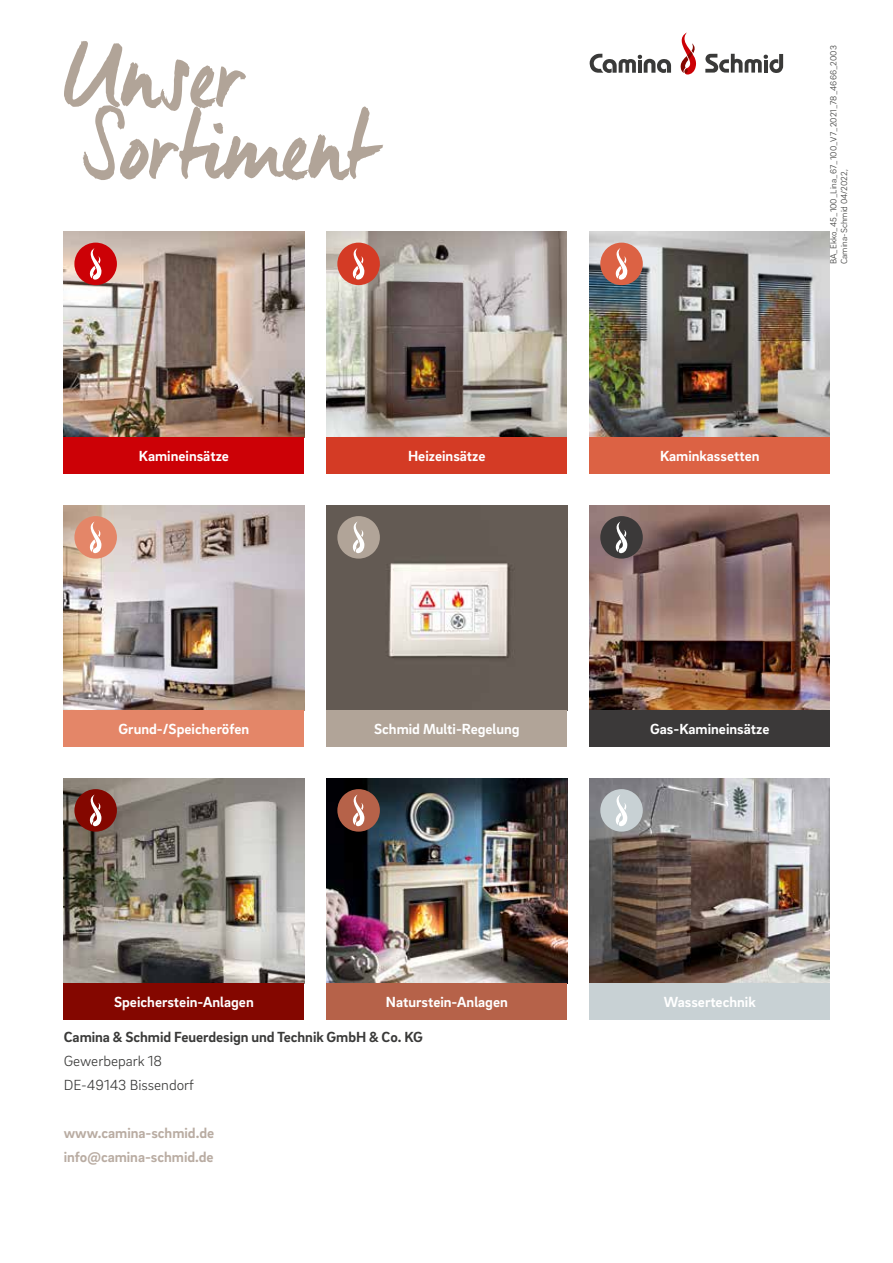
<style>
.page{position:relative;width:893px;height:1263px;background:#fff}
.page>*{position:absolute;margin:0;border:0;box-sizing:border-box;transform-origin:0 0}
.t1{font:96px/72px "Manus";color:#b1a498}
.t2{font:700 15px "Brix Sans";color:#fff}
.t3{font:700 15px "Brix Sans";color:#3a3a39}
.t4{font:700 15px/24px "Brix Sans";color:#b9aca2}
.t5{font:300 15px/24px "Brix Sans";color:#3a3a39}
.t6{font:300 9px/10.8px "Brix Sans";color:#3a3a39}
</style>
<div class="page">
<img style="left:64px;top:232px;width:240px;height:205px">
<div style="left:64px;top:437px;width:240px;height:36px;background:#cc0106"></div>
<svg style="left:74px;top:243px;width:43px;height:42px;background:#cd3d3e"></svg>
<img style="left:590px;top:232px;width:240px;height:205px">
<div style="left:590px;top:437px;width:240px;height:36px;background:#dc6244"></div>
<svg style="left:600px;top:243px;width:43px;height:42px;background:#cd7c6a"></svg>
<img style="left:327px;top:232px;width:240px;height:205px">
<div style="left:327px;top:437px;width:240px;height:36px;background:#d43b25"></div>
<svg style="left:337px;top:243px;width:43px;height:42px;background:#d26756"></svg>
<img style="left:64px;top:505px;width:240px;height:205px">
<div style="left:64px;top:710px;width:240px;height:36px;background:#e48668"></div>
<svg style="left:74px;top:516px;width:43px;height:43px;background:#e29e86"></svg>
<img style="left:327px;top:505px;width:240px;height:205px">
<div style="left:327px;top:710px;width:240px;height:36px;background:#b1a498"></div>
<svg style="left:337px;top:516px;width:43px;height:43px;background:#a59a90"></svg>
<img style="left:64px;top:778px;width:240px;height:205px">
<div style="left:64px;top:983px;width:240px;height:36px;background:#840700"></div>
<svg style="left:74px;top:789px;width:43px;height:43px;background:#8b352e"></svg>
<img style="left:327px;top:778px;width:240px;height:205px">
<div style="left:327px;top:983px;width:240px;height:36px;background:#b66249"></div>
<svg style="left:337px;top:789px;width:43px;height:43px;background:#945e4e"></svg>
<img style="left:590px;top:778px;width:240px;height:205px">
<div style="left:590px;top:983px;width:240px;height:36px;background:#c8d1d4"></div>
<svg style="left:600px;top:789px;width:43px;height:43px;background:#bcc2c5"></svg>
<img style="left:590px;top:505px;width:240px;height:205px">
<div style="left:590px;top:710px;width:240px;height:36px;background:#3b3939"></div>
<svg style="left:600px;top:516px;width:43px;height:43px;background:#5e5756"></svg>
<svg style="left:590px;top:32px;width:106px;height:43px"></svg>
<svg style="left:705px;top:54px;width:78px;height:19px"></svg>
<h1 class="t1" style="left:64px;top:37px;width:311px">Unser<br>Sortiment</h1>
<p class="t6" style="left:828px;top:264px;width:220px;rotate:-90deg">BA_Ekko_45_100_Lina_67_100_V7_2021_78_4666_2003<br>Camina-Schmid 04/2022,</p>
<p class="t2" style="left:139px;top:446px;width:92px">Kamineinsätze</p>
<p class="t2" style="left:408px;top:446px;width:79px">Heizeinsätze</p>
<p class="t2" style="left:660px;top:446px;width:101px">Kaminkassetten</p>
<p class="t2" style="left:119px;top:719px;width:132px">Grund-/Speicheröfen</p>
<p class="t2" style="left:374px;top:719px;width:147px">Schmid Multi-Regelung</p>
<p class="t2" style="left:650px;top:719px;width:121px">Gas-Kamineinsätze</p>
<p class="t2" style="left:114px;top:992px;width:141px">Speicherstein-Anlagen</p>
<p class="t2" style="left:386px;top:992px;width:124px">Naturstein-Anlagen</p>
<p class="t2" style="left:664px;top:992px;width:93px">Wassertechnik</p>
<p class="t3" style="left:64px;top:1027px;width:361px">Camina &amp; Schmid Feuerdesign und Technik GmbH &amp; Co. KG</p>
<p class="t5" style="left:64px;top:1049px;width:132px">Gewerbepark 18<br>DE-49143 Bissendorf</p>
<p class="t4" style="left:64px;top:1121px;width:152px">www.camina-schmid.de info@camina-schmid.de</p>
</div>
